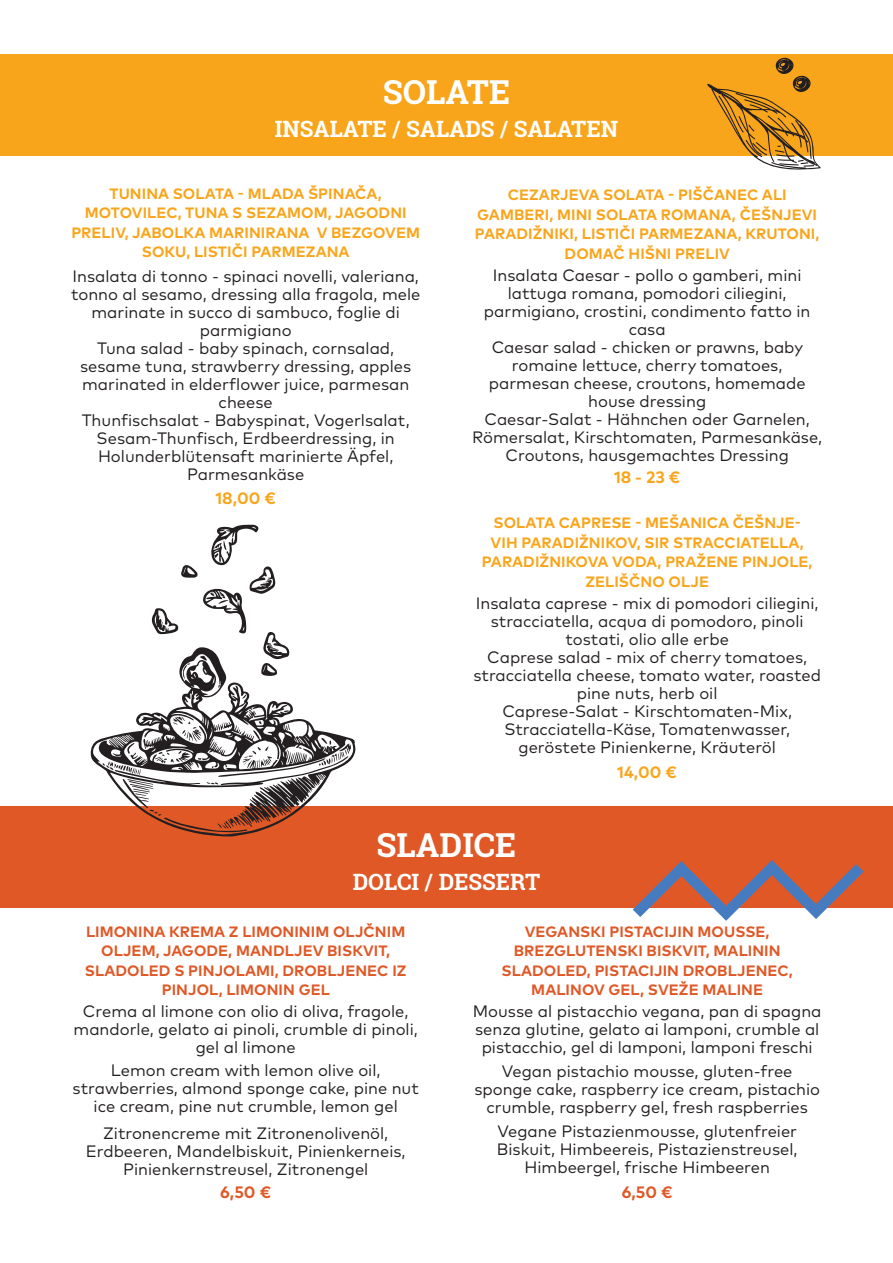
<style>
.page{position:relative;width:893px;height:1263px;background:#fff}
.page>*{position:absolute;margin:0;border:0;box-sizing:border-box;transform-origin:0 0}
.Brezalkoholne{font:700 33px "Roboto Slab";color:#fff}
.Brezalko_-_prevodi{font:700 22.5px "Roboto Slab";color:#fff}
.Paragraph_Style_3{font:16.5px/18px "Mark Pro";color:#231f20;text-align:center}
.Paragraph_Style_1{font:700 16.5px "Mark Pro";color:#f9a51b}
.Paragraph_Style_1-2{font:700 16.5px "Mark Pro";color:#df5826}
.Paragraph_Style_1-3{font:700 15px/19.5px "Mark Pro";letter-spacing:.005em;color:#f9a51b;text-align:center}
.Paragraph_Style_1-4{font:700 15px/19.5px "Mark Pro";letter-spacing:.005em;color:#df5826;text-align:center}
</style>
<div class="page">
<div style="left:0;top:806px;width:893px;height:102px;background:#df5826"></div>
<div style="left:0;top:54px;width:893px;height:101px;background:#f9a51b"></div>
<svg style="left:633px;top:860px;width:230px;height:61px"></svg>
<svg style="left:707px;top:57px;width:114px;height:113px"></svg>
<svg style="left:90px;top:688px;width:266px;height:148px"></svg>
<svg style="left:242px;top:695px;width:4px;height:4px"></svg>
<svg style="left:102px;top:710px;width:249px;height:122px"></svg>
<svg style="left:151px;top:524px;width:139px;height:164px"></svg>
<p class="Brezalkoholne" style="left:383px;top:70px;width:129px">SOLATE</p>
<p class="Brezalko_-_prevodi" style="left:275px;top:114px;width:345px">INSALATE / SALADS / SALATEN</p>
<p class="Paragraph_Style_1-3" style="left:71px;top:183px;width:350px">TUNINA SOLATA - MLADA ŠPINAČA,<br>MOTOVILEC, TUNA S SEZAMOM, JAGODNI<br>PRELIV, JABOLKA MARINIRANA V BEZGOVEM<br>SOKU, LISTIČI PARMEZANA</p>
<p class="Paragraph_Style_3" style="left:71px;top:266px;width:351px">Insalata di tonno - spinaci novelli, valeriana, tonno al sesamo, dressing alla fragola, mele marinate in succo di sambuco, foglie di parmigiano</p>
<p class="Paragraph_Style_3" style="left:80px;top:338px;width:333px">Tuna salad - baby spinach, cornsalad, sesame tuna, strawberry dressing, apples marinated in elderflower juice, parmesan cheese</p>
<p class="Paragraph_Style_3" style="left:82px;top:410px;width:330px">Thunfischsalat - Babyspinat, Vogerlsalat, Sesam-Thunfisch, Erdbeerdressing, in Holunderblütensaft marinierte Äpfel, Parmesankäse</p>
<p class="Paragraph_Style_1" style="left:216px;top:486px;width:62px">18,00 €</p>
<p class="Paragraph_Style_1-3" style="left:475px;top:184px;width:346px">CEZARJEVA SOLATA - PIŠČANEC ALI GAMBERI, MINI SOLATA ROMANA, ČEŠNJEVI PARADIŽNIKI, LISTIČI PARMEZANA, KRUTONI, DOMAČ HIŠNI PRELIV</p>
<p class="Paragraph_Style_3" style="left:484px;top:265px;width:328px">Insalata Caesar - pollo o gamberi, mini lattuga romana, pomodori ciliegini, parmigiano, crostini, condimento fatto in casa</p>
<p class="Paragraph_Style_3" style="left:489px;top:337px;width:318px">Caesar salad - chicken or prawns, baby romaine lettuce, cherry tomatoes, parmesan cheese, croutons, homemade house dressing</p>
<p class="Paragraph_Style_3" style="left:472px;top:409px;width:352px">Caesar-Salat - Hähnchen oder Garnelen,<br>Römersalat, Kirschtomaten, Parmesankäse,<br>Croutons, hausgemachtes Dressing</p>
<p class="Paragraph_Style_1" style="left:614px;top:465px;width:68px">18 - 23 €</p>
<p class="Paragraph_Style_1-3" style="left:482px;top:512px;width:332px">SOLATA CAPRESE - MEŠANICA ČEŠNJE-<br>VIH PARADIŽNIKOV, SIR STRACCIATELLA,<br>PARADIŽNIKOVA VODA, PRAŽENE PINJOLE,<br>ZELIŠČNO OLJE</p>
<p class="Paragraph_Style_3" style="left:476px;top:593px;width:344px">Insalata caprese - mix di pomodori ciliegini, stracciatella, acqua di pomodoro, pinoli tostati, olio alle erbe</p>
<p class="Paragraph_Style_3" style="left:473px;top:647px;width:349px">Caprese salad - mix of cherry tomatoes, stracciatella cheese, tomato water, roasted pine nuts, herb oil</p>
<p class="Paragraph_Style_3" style="left:502px;top:701px;width:291px">Caprese-Salat - Kirschtomaten-Mix,<br>Stracciatella-Käse, Tomatenwasser, geröstete Pinienkerne, Kräuteröl</p>
<p class="Paragraph_Style_1" style="left:617px;top:760px;width:61px">14,00 €</p>
<p class="Brezalkoholne" style="left:377px;top:822px;width:141px">SLADICE</p>
<p class="Brezalko_-_prevodi" style="left:353px;top:866px;width:189px">DOLCI / DESSERT</p>
<p class="Paragraph_Style_1-4" style="left:85px;top:920px;width:323px">LIMONINA KREMA Z LIMONINIM OLJČNIM<br>OLJEM, JAGODE, MANDLJEV BISKVIT,<br>SLADOLED S PINJOLAMI, DROBLJENEC IZ<br>PINJOL, LIMONIN GEL</p>
<p class="Paragraph_Style_1-4" style="left:501px;top:920px;width:293px">VEGANSKI PISTACIJIN MOUSSE,<br>BREZGLUTENSKI BISKVIT, MALININ<br>SLADOLED, PISTACIJIN DROBLJENEC,<br>MALINOV GEL, SVEŽE MALINE</p>
<p class="Paragraph_Style_3" style="left:74px;top:1001px;width:346px">Crema al limone con olio di oliva, fragole, mandorle, gelato ai pinoli, crumble di pinoli, gel al limone</p>
<p class="Paragraph_Style_3" style="left:73px;top:1059px;width:348px">Lemon cream with lemon olive oil, strawberries, almond sponge cake, pine nut ice cream, pine nut crumble, lemon gel</p>
<p class="Paragraph_Style_3" style="left:86px;top:1122px;width:321px">Zitronencreme mit Zitronenolivenöl,<br>Erdbeeren, Mandelbiskuit, Pinienkerneis,<br>Pinienkernstreusel, Zitronengel</p>
<p class="Paragraph_Style_3" style="left:473px;top:1001px;width:350px">Mousse al pistacchio vegana, pan di spagna senza glutine, gelato ai lamponi, crumble al pistacchio, gel di lamponi, lamponi freschi</p>
<p class="Paragraph_Style_3" style="left:474px;top:1061px;width:347px">Vegan pistachio mousse, gluten-free sponge cake, raspberry ice cream, pistachio crumble, raspberry gel, fresh raspberries</p>
<p class="Paragraph_Style_3" style="left:497px;top:1121px;width:302px">Vegane Pistazienmousse, glutenfreier<br>Biskuit, Himbeereis, Pistazienstreusel,<br>Himbeergel, frische Himbeeren</p>
<p class="Paragraph_Style_1-2" style="left:220px;top:1180px;width:53px">6,50 €</p>
<p class="Paragraph_Style_1-2" style="left:622px;top:1180px;width:53px">6,50 €</p>
</div>
